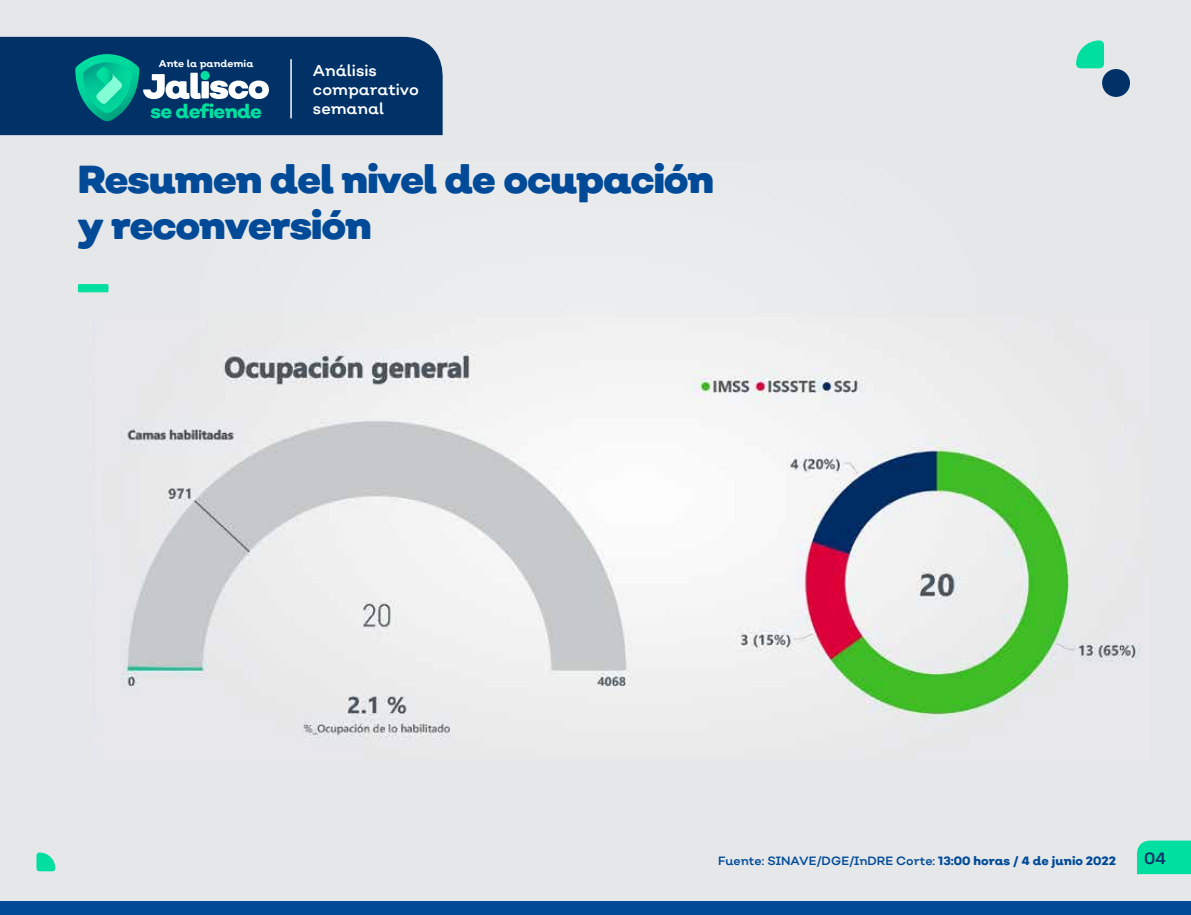
<style>
.page{position:relative;width:1191px;height:915px;background:#fff}
.page>*{position:absolute;margin:0;border:0;box-sizing:border-box;transform-origin:0 0}
.t1{font:900 50.7px "Nutmeg";color:#00df9f}
.t2{font:900 39px/45.9px "Nutmeg";letter-spacing:-.03em;color:#004a98}
.t3{font:800 19.2px "Nutmeg";letter-spacing:-.04em;color:#00df9f}
.t4{font:16.35px "Nutmeg";color:#003268}
.t5{font:15.75px/18.9px "Nutmeg";color:#fff}
.t6{font:12px "Nutmeg";color:#004a98}
.t7{font:700 9.9px "Nutmeg";color:#fff}
.s1{font-weight:800}
</style>
<div class="page">
<div style="left:0;top:0;width:1191px;height:914px;background:#e5e7e9"></div>
<div style="left:0;top:901px;width:1191px;height:13px;background:#004a98"></div>
<div style="left:0;top:37px;width:443px;height:98px;background:#003268"></div>
<hr style="left:290px;top:59px;width:2px;height:59px;background:#fff">
<div style="left:1137px;top:840px;width:54px;height:33px;background:#00df9f"></div>
<div style="left:41px;top:36px;width:134px;height:100px;background:#003268"></div>
<svg style="left:75px;top:54px;width:194px;height:67px;background:#247388"></svg>
<svg style="left:1076px;top:40px;width:28px;height:28px"></svg>
<div style="left:36px;top:852px;width:19px;height:19px;background:#00df9f;border-radius:3px"></div>
<div style="left:1102px;top:69px;width:28px;height:28px;background:#003268;border-radius:14px"></div>
<img style="left:121px;top:318px;width:1019px;height:421px">
<p class="t7" style="left:159px;top:57px;width:96px">Ante la pandemia</p>
<h3 class="t3" style="left:151px;top:99px;width:113px">se defiende</h3>
<h3 class="t5" style="left:313px;top:61px;width:107px">Análisis comparativo semanal</h3>
<h2 class="t2" style="left:78px;top:157px;width:638px">Resumen del nivel de ocupación y reconversión</h2>
<h1 class="t1" style="left:78px;top:228px;width:32px">_</h1>
<p class="t6" style="left:718px;top:852px;width:399px">Fuente: SINAVE/DGE/InDRE Corte: <span class="s1">13:00 horas / 4 de junio 2022</span></p>
<h3 class="t4" style="left:1144px;top:847px;width:24px">04</h3>
</div>
